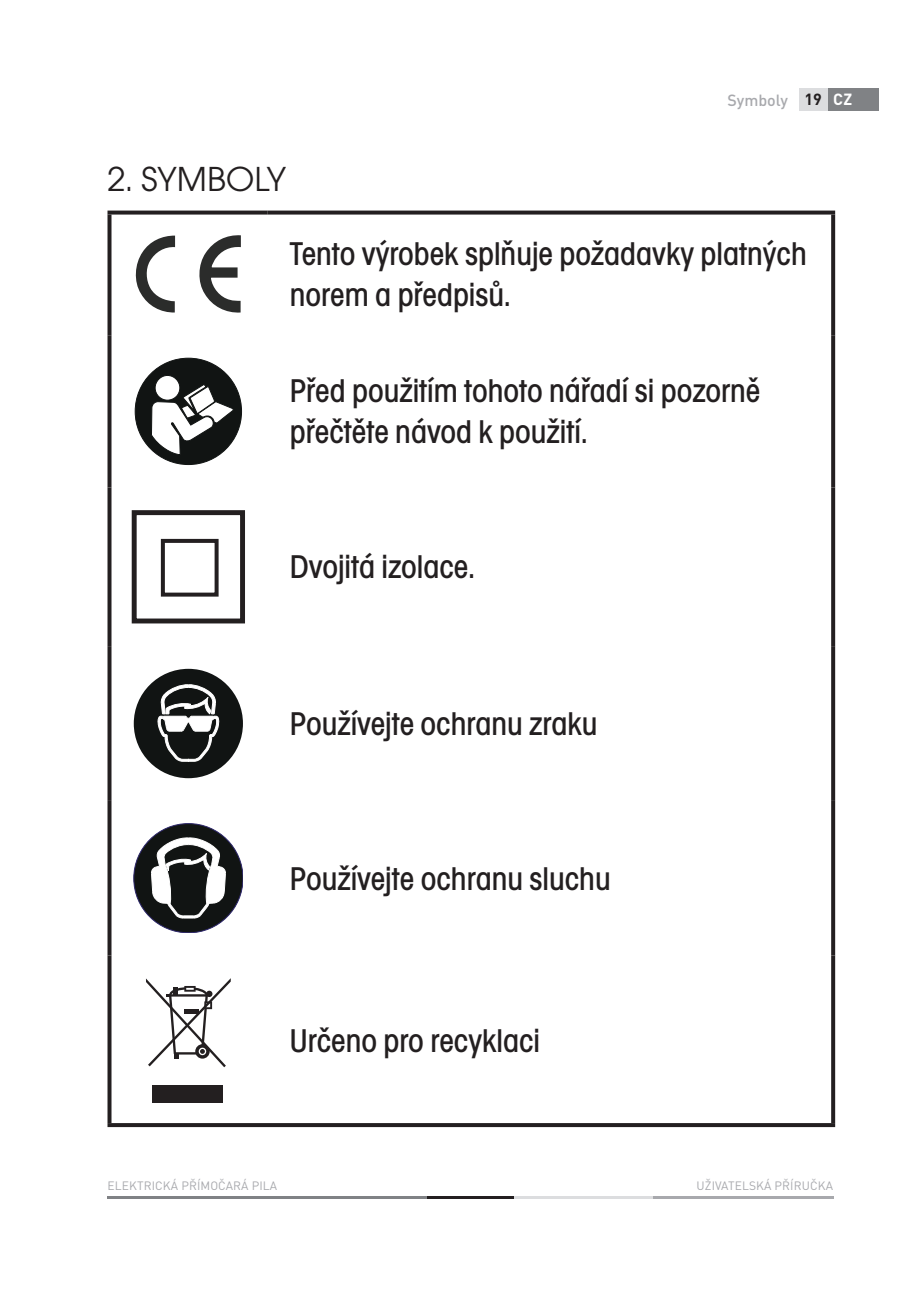
<style>
.page{position:relative;width:918px;height:1298px;background:#fff}
.page>*{position:absolute;margin:0;border:0;box-sizing:border-box;transform-origin:0 0}
.t1{font:36px "Avant Gar Got Itc TOT Boo";color:#231f20}
.t2{font:34px/40.8px "Avant Gar Got Itc TOT Med Con";color:#231f20}
.t3{font:500 16px "DIN Pro";color:#a8a9ad}
.t4{font:700 16px "DIN Pro";color:#fff}
.t5{font:12px "DIN Pro";letter-spacing:.01em;color:#a8a9ad}
.s1{font-weight:700;color:#231f20}
</style>
<div class="page">
<hr style="left:652px;top:1196px;width:181px;height:3px;background:#a8a9ad">
<hr style="left:513px;top:1196px;width:139px;height:3px;background:#dcdddf">
<hr style="left:108px;top:1196px;width:319px;height:3px;background:#808285">
<hr style="left:427px;top:1196px;width:86px;height:3px;background:#231f20">
<div style="left:828px;top:88px;width:51px;height:22px;background:#808285"></div>
<div style="left:799px;top:88px;width:29px;height:22px;background:#dcdddf"></div>
<svg style="left:108px;top:211px;width:159px;height:4px"></svg>
<svg style="left:108px;top:215px;width:4px;height:120px"></svg>
<svg style="left:267px;top:211px;width:568px;height:4px;fill:#231f20"></svg>
<svg style="left:831px;top:215px;width:4px;height:120px"></svg>
<svg style="left:108px;top:335px;width:4px;height:152px"></svg>
<svg style="left:831px;top:335px;width:4px;height:152px"></svg>
<svg style="left:108px;top:487px;width:4px;height:159px"></svg>
<svg style="left:831px;top:487px;width:4px;height:159px"></svg>
<svg style="left:108px;top:646px;width:4px;height:155px"></svg>
<svg style="left:831px;top:646px;width:4px;height:155px"></svg>
<svg style="left:108px;top:801px;width:4px;height:154px"></svg>
<svg style="left:831px;top:801px;width:4px;height:154px"></svg>
<svg style="left:108px;top:955px;width:4px;height:168px"></svg>
<svg style="left:831px;top:955px;width:4px;height:168px"></svg>
<svg style="left:108px;top:1123px;width:727px;height:4px;fill:#231f20"></svg>
<svg style="left:199px;top:235px;width:42px;height:78px"></svg>
<svg style="left:136px;top:235px;width:39px;height:78px"></svg>
<div style="left:135px;top:358px;width:107px;height:107px;background:#111413;border-radius:50%"></div>
<svg style="left:155px;top:375px;width:25px;height:25px"></svg>
<div style="left:155px;top:375px;width:25px;height:25px;border:1px solid #111413;border-radius:50%"></div>
<svg style="left:151px;top:384px;width:82px;height:71px"></svg>
<div style="left:133px;top:511px;width:111px;height:112px;border:4px solid #231f20"></div>
<div style="left:132px;top:510px;width:113px;height:113px;border:3px solid #231f20"></div>
<div style="left:161px;top:539px;width:58px;height:58px;border:4px solid #231f20"></div>
<div style="left:134px;top:669px;width:109px;height:109px;background:#111413;border-radius:50%"></div>
<svg style="left:158px;top:684px;width:61px;height:77px"></svg>
<div style="left:134px;top:824px;width:109px;height:109px;background:#111413;border-radius:50%"></div>
<svg style="left:151px;top:837px;width:75px;height:82px"></svg>
<svg style="left:146px;top:978px;width:85px;height:89px"></svg>
<div style="left:153px;top:1085px;width:70px;height:17px;background:#231f20"></div>
<p class="t3" style="left:728px;top:94px;width:96px">Symboly <span class="s1">19</span></p>
<p class="t4" style="left:833px;top:90px;width:20px">CZ</p>
<p class="t1" style="left:108px;top:165px;width:180px">2. SYMBOLY</p>
<p class="t2" style="left:290px;top:235px;width:518px">Tento výrobek splňuje požadavky platných norem a předpisů.</p>
<p class="t2" style="left:290px;top:373px;width:472px">Před použitím tohoto nářadí si pozorně přečtěte návod k použití.</p>
<p class="t2" style="left:290px;top:549px;width:187px">Dvojitá izolace.</p>
<p class="t2" style="left:290px;top:705px;width:309px">Používejte ochranu zraku</p>
<p class="t2" style="left:290px;top:860px;width:322px">Používejte ochranu sluchu</p>
<p class="t2" style="left:290px;top:1022px;width:252px">Určeno pro recyklaci</p>
<p class="t5" style="left:108px;top:1179px;width:171px">ELEKTRICKÁ PŘÍMOČARÁ PILA</p>
<p class="t5" style="left:697px;top:1179px;width:138px">UŽIVATELSKÁ PŘÍRUČKA</p>
</div>
